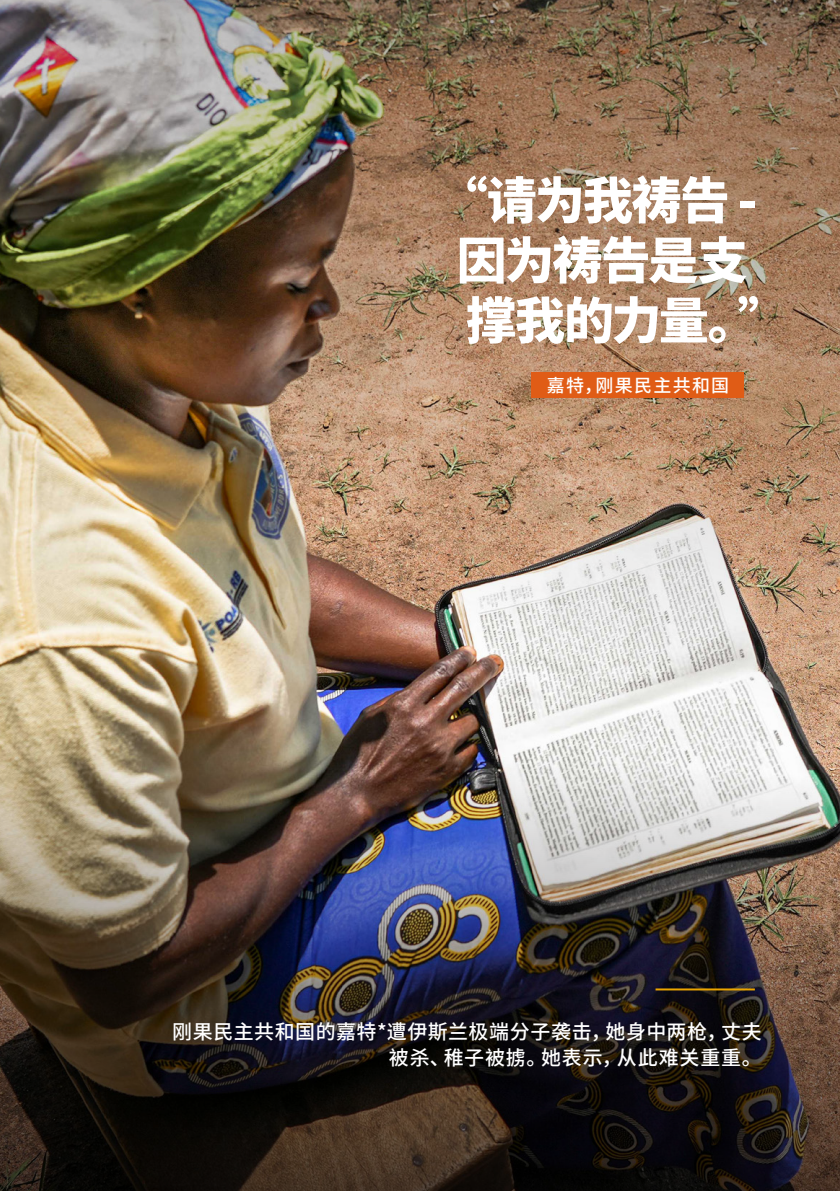
<style>
.page{position:relative;width:840px;height:1191px;background:#fff}
.page>*{position:absolute;margin:0;border:0;box-sizing:border-box;transform-origin:0 0}
.Quote-Right{font:800 50px/60px "Source Han Sans SC";letter-spacing:-.04em;color:#fff}
.Body_copy-Medium_rig{font:500 20px/26px "Source Han Sans SC";letter-spacing:.03em;color:#fff;text-align:right}
.Name-Right{font:500 18px "Source Han Sans SC";letter-spacing:.07em;color:#fff}
</style>
<div class="page">
<img style="left:0;top:0;width:839px;height:333px">
<img style="left:0;top:333px;width:839px;height:858px">
<div style="left:530px;top:372px;width:213px;height:25px;background:#e05c16"></div>
<hr style="left:655px;top:988px;width:99px;height:2px;background:#eba500">
<p class="Quote-Right" style="left:456px;top:172px;width:332px;text-indent:-19px">“请为我祷告 -因为祷告是支撑我的力量。”</p>
<p class="Name-Right" style="left:546px;top:375px;width:184px">嘉特，刚果民主共和国</p>
<p class="Body_copy-Medium_rig" style="left:172px;top:1019px;width:591px">刚果民主共和国的嘉特*遭伊斯兰极端分子袭击，她身中两枪，丈夫被杀、稚子被掳。她表示，从此难关重重。</p>
</div>
